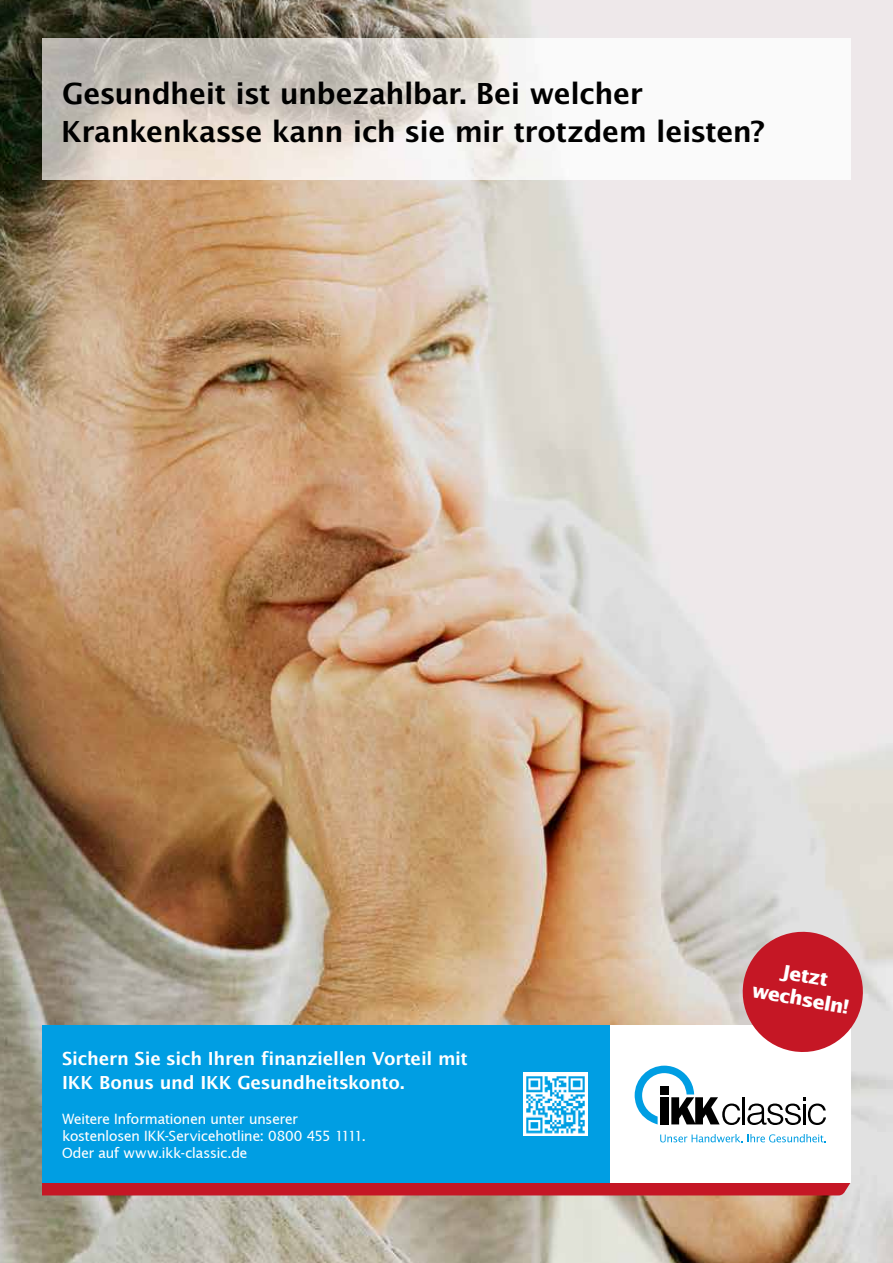
<style>
.page{position:relative;width:893px;height:1263px;background:#fff}
.page>*{position:absolute;margin:0;border:0;box-sizing:border-box;transform-origin:0 0}
.t1{font:600 31.5px/37.8px "Lucida Sans EF";letter-spacing:-.015em;color:#000}
.t2{font:600 19.5px/23.4px "Lucida Sans EF";letter-spacing:-.01em;color:#fff}
.t3{font:700 19.5px/23.4px "IKK Lucida Sans";color:#fff;text-align:center}
.t4{font:14.25px/17.1px "IKK Lucida Sans";color:#fff}
</style>
<div class="page">
<img style="left:0;top:0;width:893px;height:1263px">
<img style="left:43px;top:39px;width:807px;height:140px">
<div style="left:43px;top:1183px;width:807px;height:12px;background:#c51725"></div>
<div style="left:43px;top:1025px;width:567px;height:158px;background:#009ee3"></div>
<div style="left:610px;top:1025px;width:240px;height:158px;background:#fff"></div>
<svg style="left:635px;top:1066px;width:105px;height:59px"></svg>
<hr style="left:743px;top:1097px;width:2px;height:27px;background:#000">
<svg style="left:747px;top:1097px;width:79px;height:28px"></svg>
<svg style="left:660px;top:1134px;width:166px;height:8px"></svg>
<img style="left:524px;top:1072px;width:64px;height:64px">
<svg style="left:738px;top:927px;width:130px;height:130px;background:#cf5a63"></svg>
<h1 class="t1" style="left:61px;top:75px;width:705px">Gesundheit ist unbezahlbar. Bei welcher<br>Krankenkasse kann ich sie mir trotzdem leisten?</h1>
<h2 class="t2" style="left:62px;top:1047px;width:407px">Sichern Sie sich Ihren finanziellen Vorteil mit<br>IKK Bonus und IKK Gesundheitskonto.</h2>
<p class="t4" style="left:62px;top:1110px;width:305px">Weitere Informationen unter unserer kostenlosen IKK-Servicehotline: 0800 455 1111.<br>Oder auf www.ikk-classic.de</p>
<h2 class="t3" style="left:759px;top:955px;width:98px;rotate:10deg">Jetzt wechseln!</h2>
</div>
